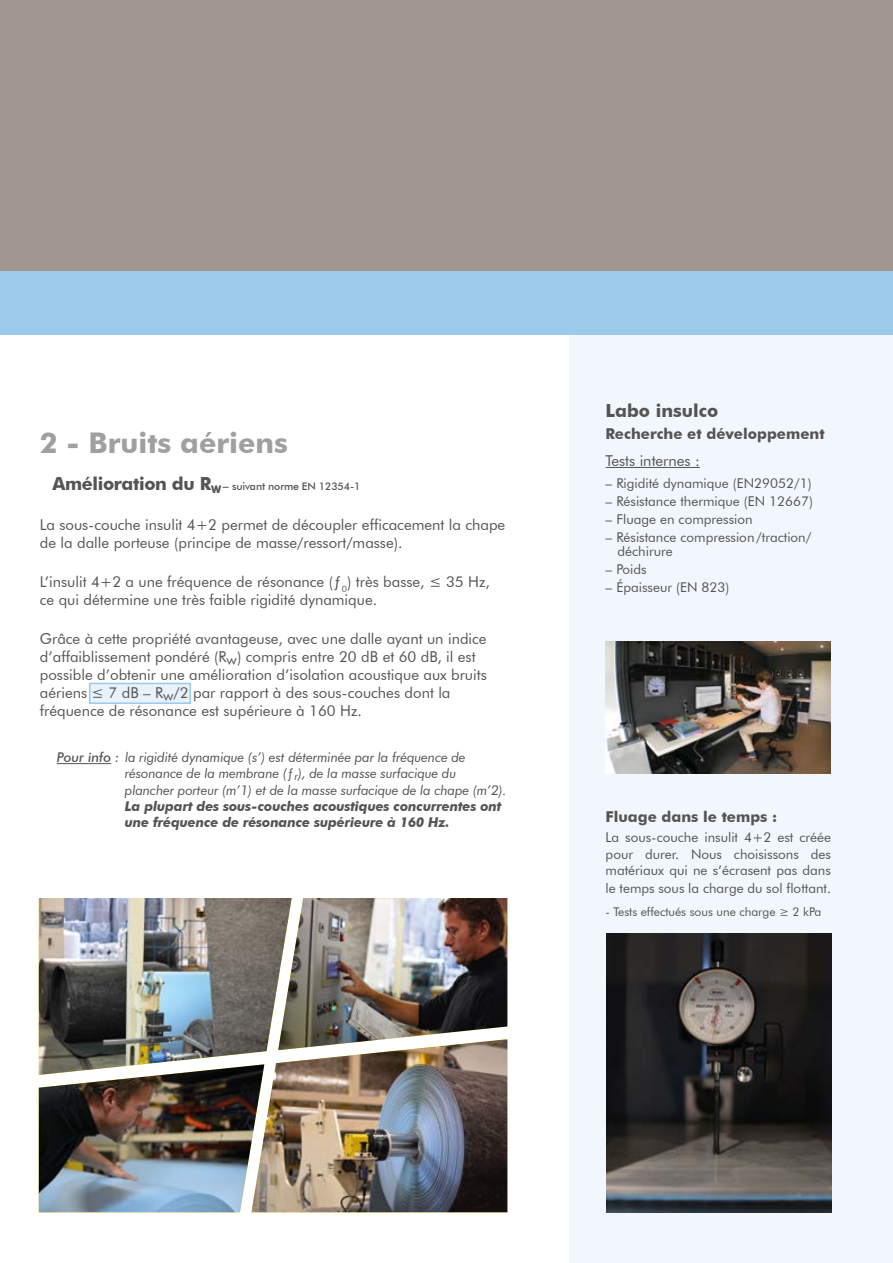
<style>
.page{position:relative;width:893px;height:1263px;background:#fff}
.page>*{position:absolute;margin:0;border:0;box-sizing:border-box;transform-origin:0 0}
.t1{font:700 28.5px "Futura BT";color:#a0a09f}
.t2{font:700 18px "Futura BT";color:#555454}
.t3{font:15px/18px "Futura BT";color:#555454}
.t4{font:700 15px "Futura BT";color:#555454}
.t5{font:13.5px/16.2px "Futura BT";color:#555454}
.t6{font:italic 13.5px/16.2px "Futura BT";letter-spacing:-.01em;color:#555454}
.t7{font:italic 700 13.5px/16.2px "Futura BT";letter-spacing:-.01em;color:#555454}
.t8{font:12px "Futura BT";color:#555454}
.t9{font:500 10.5px "Futura BT";letter-spacing:-.01em;color:#555454}
.s1{font-weight:700;font-size:18px}
.s2{font-weight:700}
.s3{font-size:12px}
.s4{font-weight:500}
</style>
<div class="page">
<div style="left:569px;top:0;width:324px;height:1263px;background:#f1f7fc"></div>
<div style="left:0;top:0;width:893px;height:280px;background:#a29790"></div>
<div style="left:0;top:272px;width:893px;height:63px;background:#9bcaeb"></div>
<div style="left:89px;top:683px;width:102px;height:21px;background:#e8f2fb;border:2px solid #9bcaeb"></div>
<img style="left:607px;top:933px;width:224px;height:279px">
<img style="left:606px;top:642px;width:225px;height:132px">
<hr style="left:57px;top:763px;width:54px;height:1px;background:#555454">
<hr style="left:606px;top:467px;width:94px;height:1px;background:#555454">
<img style="left:39px;top:898px;width:468px;height:314px">
<img style="left:251px;top:1039px;width:256px;height:173px">
<h1 class="t1" style="left:40px;top:426px;width:250px">2 - Bruits aériens</h1>
<p class="t9" style="left:53px;top:480px;width:309px"><span class="s1">Amélioration du R</span><span class="s2">W</span><span class="s3">–</span> suivant norme EN 12354-1</p>
<p class="t3" style="left:40px;top:515px;width:467px">La sous-couche insulit 4+2 permet de découpler efficacement la chape de la dalle porteuse (principe de masse/ressort/masse).</p>
<p class="t3" style="left:40px;top:572px;width:452px">L’insulit 4+2 a une fréquence de résonance (ƒ<sub>0</sub>) très basse, ≤ 35 Hz, ce qui détermine une très faible rigidité dynamique.</p>
<p class="t3" style="left:40px;top:630px;width:448px">Grâce à cette propriété avantageuse, avec une dalle ayant un indice d’affaiblissement pondéré (Rw) compris entre 20 dB et 60 dB, il est possible d’obtenir une amélioration d’isolation acoustique aux bruits aériens ≤ 7 dB – Rw/2 par rapport à des sous-couches dont la fréquence de résonance est supérieure à 160 Hz.</p>
<p class="t6" style="left:125px;top:749px;width:383px;text-indent:-68px"><span class="s4">Pour info :</span> la rigidité dynamique (s’) est déterminée par la fréquence de résonance de la membrane (ƒ<sub>r</sub>), de la masse surfacique du plancher porteur (m’1) et de la masse surfacique de la chape (m’2).</p>
<p class="t7" style="left:125px;top:798px;width:378px">La plupart des sous-couches acoustiques concurrentes ont une fréquence de résonance supérieure à 160 Hz.</p>
<p class="t2" style="left:606px;top:400px;width:114px">Labo insulco</p>
<p class="t4" style="left:606px;top:425px;width:220px">Recherche et développement</p>
<p class="t3" style="left:606px;top:451px;width:96px">Tests internes :</p>
<p class="t5" style="left:606px;top:475px;width:207px">– Rigidité dynamique (EN29052/1)</p>
<p class="t5" style="left:606px;top:493px;width:209px">– Résistance thermique (EN 12667)</p>
<p class="t5" style="left:606px;top:511px;width:149px">– Fluage en compression</p>
<p class="t5" style="left:618px;top:530px;width:195px;line-height:13.5px;text-indent:-12px">– Résistance compression/traction/ déchirure</p>
<p class="t5" style="left:606px;top:560px;width:43px">– Poids</p>
<p class="t5" style="left:606px;top:578px;width:125px">– Épaisseur (EN 823)</p>
<p class="t4" style="left:606px;top:807px;width:173px">Fluage dans le temps :</p>
<p class="t5" style="left:606px;top:829px;width:227px;text-align:justify">La sous-couche insulit 4+2 est créée pour durer. Nous choisissons des matériaux qui ne s’écrasent pas dans</p>
<p class="t5" style="left:606px;top:880px;width:227px">le temps sous la charge du sol flottant.</p>
<p class="t8" style="left:606px;top:904px;width:217px">- Tests effectués sous une charge ≥ 2 kPa</p>
</div>
